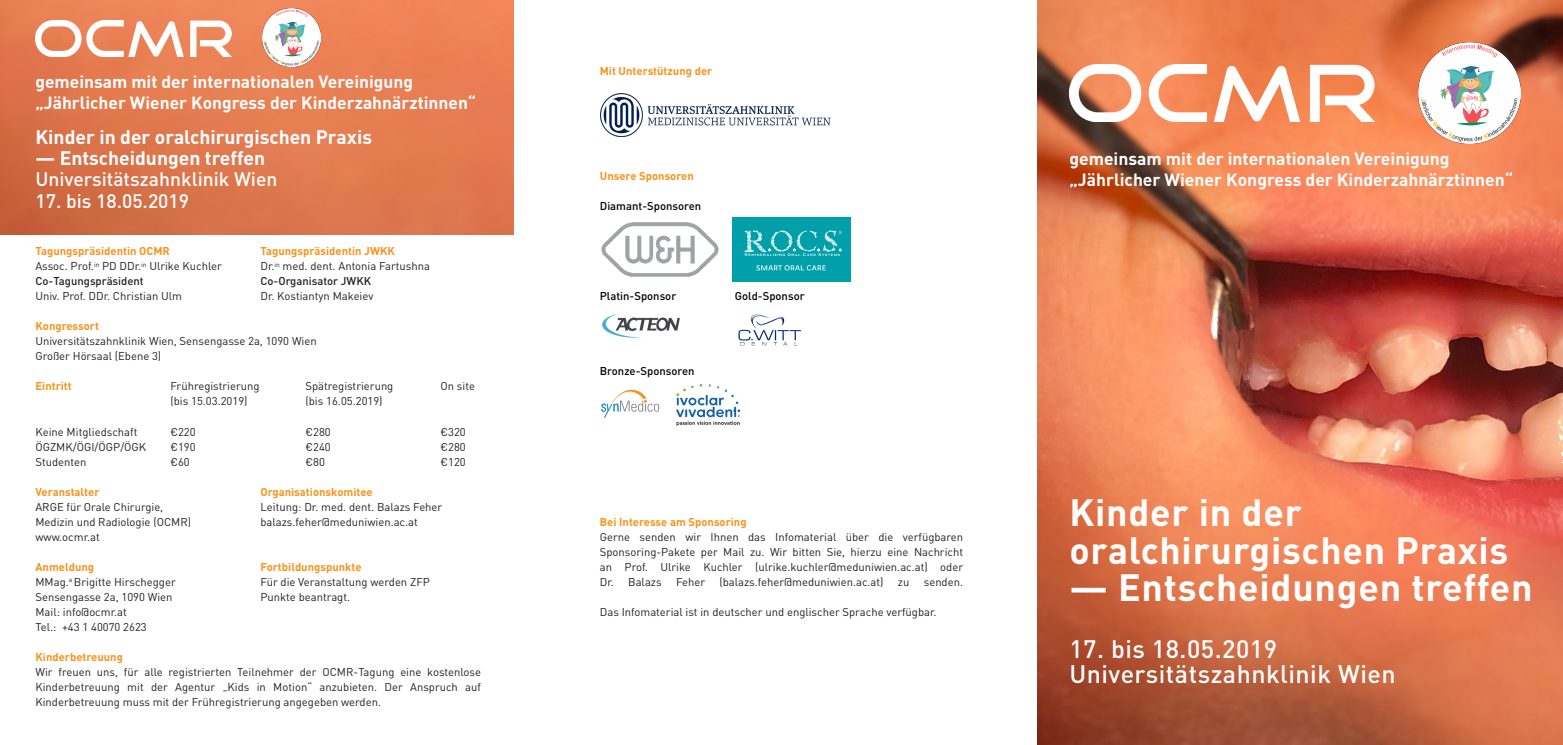
<style>
.page{position:relative;width:1563px;height:745px;background:#fff}
.page>*{position:absolute;margin:0;border:0;box-sizing:border-box;transform-origin:0 0}
.t1{font:700 37.5px "DIN Pro";letter-spacing:.02em;color:#fff}
.t2{font:500 25px "DIN Pro";letter-spacing:.02em;color:#fff}
.t3{font:700 19.25px "DIN Pro";color:#fff}
.t4{font:500 19.25px "DIN Pro";color:#fff}
.t5{font:700 17.5px "DIN Pro";color:#fff}
.t6{font:700 17.38px "DIN Pro";color:#fff}
.t7{font:11.25px/15px "DIN Pro";color:#231f20}
.t8{font:700 11.25px "DIN Pro";color:#f7931d}
.t9{font:500 11.25px "DIN Pro";color:#000}
.t10{font:500 11.25px "DIN Pro";color:#231f20}
</style>
<div class="page">
<img style="left:0;top:0;width:514px;height:234px">
<img style="left:1038px;top:0;width:525px;height:744px">
<img style="left:1418px;top:42px;width:102px;height:102px">
<img style="left:1069px;top:65px;width:306px;height:57px">
<img style="left:262px;top:9px;width:58px;height:58px">
<img style="left:35px;top:20px;width:196px;height:37px">
<img style="left:601px;top:222px;width:118px;height:55px">
<img style="left:732px;top:218px;width:118px;height:63px">
<img style="left:602px;top:313px;width:78px;height:25px">
<img style="left:738px;top:314px;width:63px;height:31px">
<img style="left:600px;top:93px;width:230px;height:43px">
<svg style="left:601px;top:389px;width:58px;height:28px"></svg>
<img style="left:677px;top:384px;width:63px;height:41px">
<p class="t6" style="left:35px;top:70px;width:379px">gemeinsam mit der internationalen Vereinigung</p>
<p class="t6" style="left:35px;top:91px;width:442px">„Jährlicher Wiener Kongress der Kinderzahnärztinnen“</p>
<p class="t3" style="left:35px;top:124px;width:338px">Kinder in der oralchirurgischen Praxis</p>
<p class="t3" style="left:35px;top:145px;width:231px">— Entscheidungen treffen</p>
<p class="t4" style="left:35px;top:166px;width:243px">Universitätszahnklinik Wien</p>
<p class="t4" style="left:35px;top:187px;width:155px">17. bis 18.05.2019</p>
<p class="t8" style="left:35px;top:243px;width:136px">Tagungspräsidentin OCMR</p>
<p class="t8" style="left:260px;top:243px;width:136px">Tagungspräsidentin JWKK</p>
<p class="t7" style="left:35px;top:258px;width:188px">Assoc. Prof.<sup>in</sup> PD DDr.<sup>in</sup> Ulrike Kuchler</p>
<p class="t7" style="left:260px;top:258px;width:171px">Dr.<sup>in</sup> med. dent. Antonia Fartushna</p>
<p class="t10" style="left:35px;top:273px;width:110px">Co-Tagungspräsident</p>
<p class="t10" style="left:260px;top:273px;width:112px">Co-Organisator JWKK</p>
<p class="t7" style="left:35px;top:288px;width:148px">Univ. Prof. DDr. Christian Ulm</p>
<p class="t7" style="left:260px;top:288px;width:114px">Dr. Kostiantyn Makeiev</p>
<p class="t8" style="left:35px;top:318px;width:65px">Kongressort</p>
<p class="t7" style="left:35px;top:333px;width:283px">Universitätszahnklinik Wien, Sensengasse 2a, 1090 Wien</p>
<p class="t7" style="left:35px;top:348px;width:127px">Großer Hörsaal (Ebene 3)</p>
<p class="t8" style="left:35px;top:378px;width:38px">Eintritt</p>
<p class="t7" style="left:170px;top:378px;width:91px">Frühregistrierung</p>
<p class="t7" style="left:305px;top:378px;width:89px">Spätregistrierung</p>
<p class="t7" style="left:440px;top:378px;width:36px">On site</p>
<p class="t7" style="left:170px;top:393px;width:79px">(bis 15.03.2019)</p>
<p class="t7" style="left:305px;top:393px;width:79px">(bis 16.05.2019)</p>
<p class="t7" style="left:35px;top:423px;width:103px">Keine Mitgliedschaft</p>
<p class="t7" style="left:170px;top:423px;width:27px">€220</p>
<p class="t7" style="left:305px;top:423px;width:27px">€280</p>
<p class="t7" style="left:440px;top:423px;width:27px">€320</p>
<p class="t7" style="left:35px;top:438px;width:112px">ÖGZMK/ÖGI/ÖGP/ÖGK</p>
<p class="t7" style="left:170px;top:438px;width:27px">€190</p>
<p class="t7" style="left:305px;top:438px;width:27px">€240</p>
<p class="t7" style="left:440px;top:438px;width:27px">€280</p>
<p class="t7" style="left:35px;top:453px;width:53px">Studenten</p>
<p class="t7" style="left:170px;top:453px;width:21px">€60</p>
<p class="t7" style="left:305px;top:453px;width:21px">€80</p>
<p class="t7" style="left:440px;top:453px;width:27px">€120</p>
<p class="t8" style="left:35px;top:483px;width:66px">Veranstalter</p>
<p class="t8" style="left:260px;top:483px;width:114px">Organisationskomitee</p>
<p class="t7" style="left:35px;top:498px;width:129px">ARGE für Orale Chirurgie,</p>
<p class="t7" style="left:260px;top:498px;width:183px">Leitung: Dr. med. dent. Balazs Feher</p>
<p class="t7" style="left:35px;top:513px;width:157px">Medizin und Radiologie (OCMR)</p>
<p class="t7" style="left:260px;top:513px;width:159px">balazs.feher@meduniwien.ac.at</p>
<p class="t7" style="left:35px;top:528px;width:66px">www.ocmr.at</p>
<p class="t8" style="left:35px;top:558px;width:60px">Anmeldung</p>
<p class="t8" style="left:260px;top:558px;width:103px">Fortbildungspunkte</p>
<p class="t7" style="left:35px;top:573px;width:142px">MMag.<sup>a</sup> Brigitte Hirschegger</p>
<p class="t7" style="left:260px;top:573px;width:171px">Für die Veranstaltung werden ZFP</p>
<p class="t7" style="left:35px;top:588px;width:139px">Sensengasse 2a, 1090 Wien</p>
<p class="t7" style="left:260px;top:588px;width:91px">Punkte beantragt.</p>
<p class="t7" style="left:35px;top:603px;width:93px">Mail: info@ocmr.at</p>
<p class="t7" style="left:35px;top:618px;width:113px">Tel.: +43 1 40070 2623</p>
<p class="t8" style="left:35px;top:648px;width:89px">Kinderbetreuung</p>
<p class="t7" style="left:35px;top:663px;width:447px;text-align:justify">Wir freuen uns, für alle registrierten Teilnehmer der OCMR-Tagung eine kostenlose Kinderbetreuung mit der Agentur „Kids in Motion“ anzubieten. Der Anspruch auf Kinderbetreuung muss mit der Frühregistrierung angegeben werden.</p>
<p class="t8" style="left:600px;top:63px;width:114px">Mit Unterstützung der</p>
<p class="t8" style="left:600px;top:168px;width:95px">Unsere Sponsoren</p>
<p class="t9" style="left:600px;top:198px;width:103px">Diamant-Sponsoren</p>
<p class="t9" style="left:600px;top:288px;width:78px">Platin-Sponsor</p>
<p class="t9" style="left:735px;top:288px;width:71px">Gold-Sponsor</p>
<p class="t9" style="left:600px;top:363px;width:96px">Bronze-Sponsoren</p>
<p class="t8" style="left:600px;top:513px;width:148px">Bei Interesse am Sponsoring</p>
<p class="t7" style="left:600px;top:528px;width:365px">Gerne senden wir Ihnen das Infomaterial über die verfügbaren</p>
<p class="t7" style="left:600px;top:543px;width:365px">Sponsoring-Pakete per Mail zu. Wir bitten Sie, hierzu eine Nachricht</p>
<p class="t7" style="left:600px;top:558px;width:365px">an Prof. Ulrike Kuchler (ulrike.kuchler@meduniwien.ac.at) oder<br>Dr. Balazs</p>
<p class="t7" style="left:676px;top:573px;width:31px">Feher</p>
<p class="t7" style="left:719px;top:573px;width:166px">(balazs.feher@meduniwien.ac.at)</p>
<p class="t7" style="left:898px;top:573px;width:13px">zu</p>
<p class="t7" style="left:924px;top:573px;width:41px">senden.</p>
<p class="t7" style="left:600px;top:603px;width:338px">Das Infomaterial ist in deutscher und englischer Sprache verfügbar.</p>
<p class="t5" style="left:1069px;top:146px;width:382px">gemeinsam mit der internationalen Vereinigung</p>
<p class="t5" style="left:1069px;top:167px;width:445px">„Jährlicher Wiener Kongress der Kinderzahnärztinnen“</p>
<p class="t1" style="left:1069px;top:487px;width:234px">Kinder in der</p>
<p class="t1" style="left:1069px;top:524px;width:440px">oralchirurgischen Praxis</p>
<p class="t1" style="left:1069px;top:562px;width:465px">— Entscheidungen treffen</p>
<p class="t2" style="left:1069px;top:631px;width:209px">17. bis 18.05.2019</p>
<p class="t2" style="left:1069px;top:656px;width:328px">Universitätszahnklinik Wien</p>
</div>
